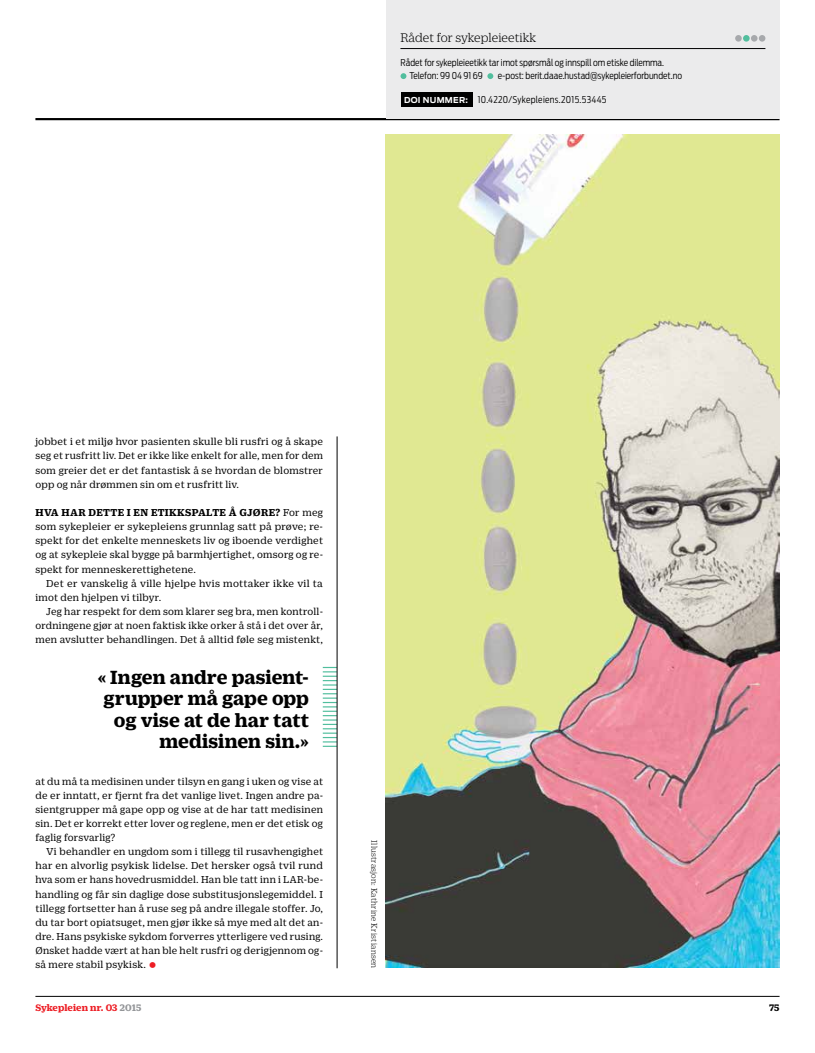
<style>
.page{position:relative;width:815px;height:1053px;background:#fff}
.page>*{position:absolute;margin:0;border:0;box-sizing:border-box;transform-origin:0 0}
.t1{font:100 31.25px "Duplicate Ionic";color:#ed1d24}
.t2{font:700 20.62px/21.2px "Duplicate Ionic";color:#000;text-align:right}
.t3{font:300 13.5px "Duplicate Ionic";letter-spacing:-.005em;color:#000}
.t4{font:10.88px/14.1px "Duplicate Ionic";letter-spacing:.02em;color:#000;text-align:justify}
.t5{font:700 10.25px "Duplicate Ionic";letter-spacing:.005em;color:#ed1d24}
.t6{font:700 10.25px "Duplicate Ionic";color:#000}
.t7{font:300 9.38px/13.2px "Antenna Cond";color:#000}
.t8{font:300 9.38px "Antenna Cond";letter-spacing:.035em;color:#000}
.t9{font:300 8.75px "Duplicate Ionic";letter-spacing:.03em;color:#000}
.s1{font-family:"Antenna";font-weight:700;font-size:8.12px;color:#fff}
.s2{font-weight:700}
.s3{color:#939598}
</style>
<div class="page">
<hr style="left:35px;top:996px;width:745px;height:1px;background:#000">
<hr style="left:35px;top:118px;width:745px;height:2px;background:#000">
<div style="left:386px;top:0;width:394px;height:118px;background:#ebebec"></div>
<hr style="left:400px;top:48px;width:365px;height:1px;background:#000">
<svg style="left:401px;top:73px;width:5px;height:6px"></svg>
<svg style="left:487px;top:73px;width:6px;height:6px"></svg>
<div style="left:743px;top:35px;width:7px;height:7px;background:#51be9d;border-radius:50%"></div>
<div style="left:759px;top:35px;width:6px;height:7px;background:#a7a9ac;border-radius:50%"></div>
<div style="left:751px;top:35px;width:7px;height:7px;background:#a7a9ac;border-radius:50%"></div>
<div style="left:735px;top:35px;width:7px;height:7px;background:#a7a9ac;border-radius:50%"></div>
<div style="left:401px;top:92px;width:71px;height:14px;background:#000"></div>
<img style="left:386px;top:134px;width:393px;height:833px">
<svg style="left:323px;top:666px;width:14px;height:80px"></svg>
<hr style="left:337px;top:436px;width:1px;height:532px;background:#000">
<p class="t3" style="left:400px;top:29px;width:137px">Rådet for sykepleieetikk</p>
<p class="t7" style="left:410px;top:56px;width:256px;text-indent:-9px">Rådet for sykepleieetikk tar imot spørsmål og innspill om etiske dilemma.<br>Telefon: 99 04 91 69</p>
<p class="t7" style="left:498px;top:69px;width:186px">e-post: berit.daae.hustad@sykepleierforbundet.no</p>
<p class="t8" style="left:404px;top:94px;width:204px"><span class="s1">DOI NUMMER:</span> 10.4220/Sykepleiens.2015.53445</p>
<p class="t4" style="left:35px;top:434px;width:289px">jobbet i et miljø hvor pasienten skulle bli rusfri og å skape seg et rusfritt liv. Det er ikke like enkelt for alle, men for dem som greier det er det fantastisk å se hvordan de blomstrer opp og når drømmen sin om et rusfritt liv.</p>
<p class="t4" style="left:35px;top:504px;width:289px"><span class="s2">HVA HAR DETTE I EN ETIKKSPALTE Å GJØRE?</span> For meg som sykepleier er sykepleiens grunnlag satt på prøve; re&shy;spekt for det enkelte menneskets liv og iboende verdighet og at sykepleie skal bygge på barmhjertighet, omsorg og re&shy;spekt for menneskerettighetene.</p>
<p class="t4" style="left:35px;top:575px;width:289px;text-indent:11px">Det er vanskelig å ville hjelpe hvis mottaker ikke vil ta imot den hjelpen vi tilbyr.</p>
<p class="t4" style="left:35px;top:603px;width:289px;text-indent:11px">Jeg har respekt for dem som klarer seg bra, men kontroll&shy;ordningene gjør at noen faktisk ikke orker å stå i det over år, men avslutter behandlingen. Det å alltid føle seg mistenkt,</p>
<h2 class="t2" style="left:98px;top:664px;width:213px">« Ingen andre pasient&shy;grupper må gape opp og vise at de har tatt medisinen sin.»</h2>
<p class="t4" style="left:35px;top:773px;width:289px">at du må ta medisinen under tilsyn en gang i uken og vise at de er inntatt, er fjernt fra det vanlige livet. Ingen andre pa&shy;sientgrupper må gape opp og vise at de har tatt medisinen sin. Det er korrekt etter lover og reglene, men er det etisk og faglig forsvarlig?</p>
<p class="t4" style="left:35px;top:843px;width:289px;text-indent:11px">Vi behandler en ungdom som i tillegg til rusavhengighet har en alvorlig psykisk lidelse. Det hersker også tvil rund hva som er hans hovedrusmiddel. Han ble tatt inn i LAR-be&shy;handling og får sin daglige dose substitusjonslegemiddel. I tillegg fortsetter han å ruse seg på andre illegale stoffer. Jo, du tar bort opiatsuget, men gjør ikke så mye med alt det an&shy;dre. Hans psykiske sykdom forverres ytterligere ved rusing.<br>Ønsket hadde vært at han ble helt rusfri og derigjennom og&shy;så mere stabil psykisk.</p>
<h1 class="t1" style="left:148px;top:944px;width:10px">•</h1>
<p class="t9" style="left:380px;top:840px;width:129px;rotate:90deg">Illustrasjon: Kathrine Kristiansen</p>
<p class="t5" style="left:35px;top:999px;width:107px">Sykepleien nr. 03 <span class="s3">2015</span></p>
<p class="t6" style="left:769px;top:999px;width:12px">75</p>
</div>
